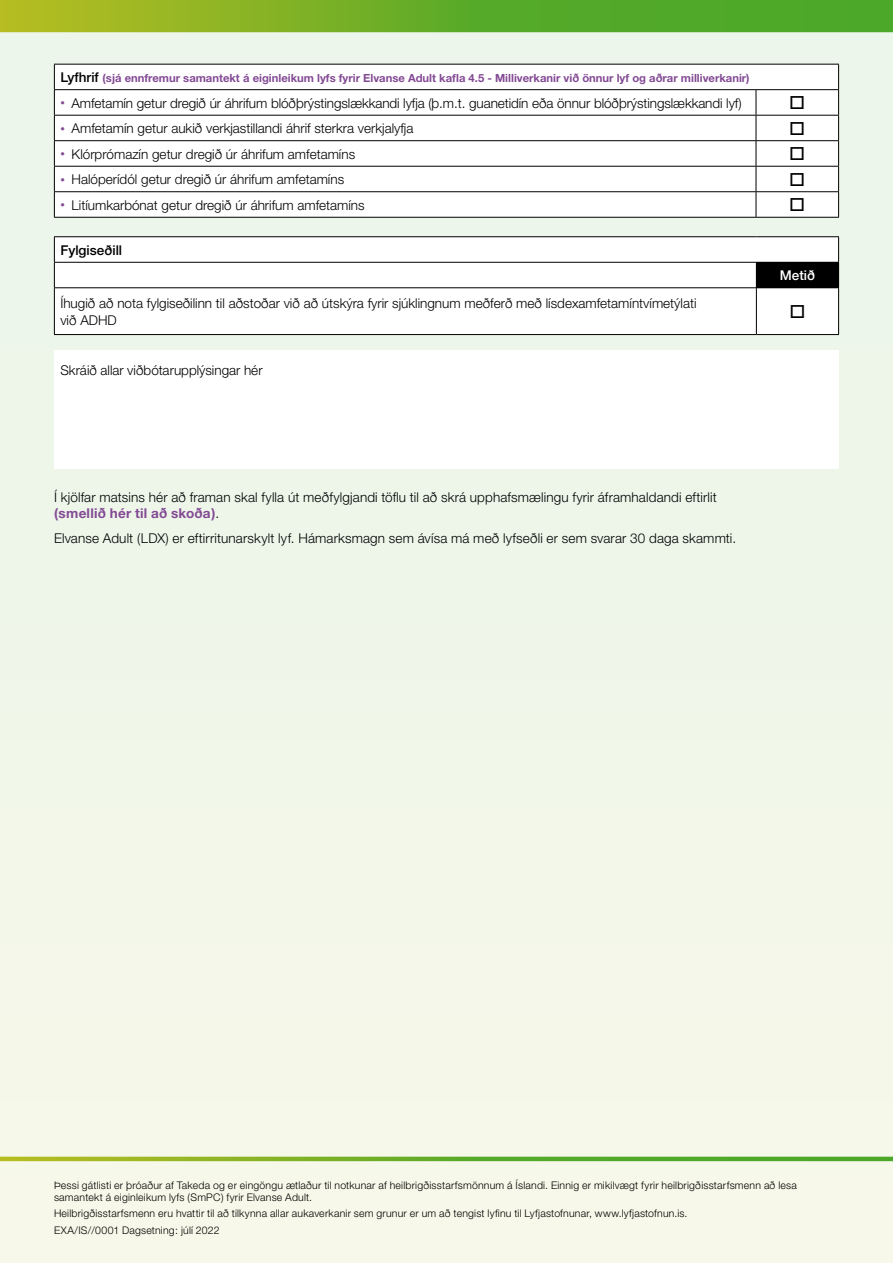
<style>
.page{position:relative;width:893px;height:1263px;background:#f2f7e9}
.page>*{position:absolute;margin:0;border:0;box-sizing:border-box;transform-origin:0 0}
.t1{font:300 13.5px/16.2px "Helvetica Neue";color:#000}
.t2{font:500 13.5px "Helvetica Neue CE";color:#000}
.t3{font:500 13.5px "Helvetica Neue";color:#fff}
.t4{font:700 11.25px "Helvetica Neue";color:#834a94}
.t5{font:300 10.5px/12px "Helvetica Neue";letter-spacing:.02em;color:#000}
.s1{font-weight:500;font-size:13.5px;color:#000}
.s2{font-weight:100;font-size:9px;color:#834a94}
.s3{font-weight:700;color:#834a94}
</style>
<div class="page">
<div style="left:54px;top:351px;width:785px;height:118px;background:#fff"></div>
<svg style="left:0;top:0;width:893px;height:32px;background:#6fae26"></svg>
<svg style="left:0;top:1157px;width:893px;height:4px;background:#6fae26"></svg>
<div style="left:55px;top:65px;width:783px;height:75px;background:#fff"></div>
<div style="left:55px;top:141px;width:783px;height:76px;background:#fff"></div>
<hr style="left:54px;top:89px;width:702px;height:1px;background:#000">
<hr style="left:756px;top:89px;width:83px;height:1px;background:#000">
<hr style="left:54px;top:115px;width:702px;height:1px;background:#000">
<hr style="left:756px;top:115px;width:83px;height:1px;background:#000">
<hr style="left:54px;top:140px;width:702px;height:1px;background:#000">
<hr style="left:756px;top:140px;width:83px;height:1px;background:#000">
<hr style="left:54px;top:166px;width:702px;height:1px;background:#000">
<hr style="left:756px;top:166px;width:83px;height:1px;background:#000">
<hr style="left:54px;top:191px;width:702px;height:1px;background:#000">
<hr style="left:756px;top:191px;width:83px;height:1px;background:#000">
<svg style="left:756px;top:90px;width:1px;height:127px"></svg>
<hr style="left:54px;top:217px;width:702px;height:1px;background:#000">
<hr style="left:756px;top:217px;width:83px;height:1px;background:#000">
<hr style="left:54px;top:64px;width:702px;height:1px;background:#000">
<svg style="left:54px;top:65px;width:1px;height:152px"></svg>
<hr style="left:756px;top:64px;width:83px;height:1px;background:#000">
<svg style="left:838px;top:65px;width:1px;height:152px"></svg>
<div style="left:55px;top:237px;width:783px;height:97px;background:#fff"></div>
<div style="left:756px;top:262px;width:83px;height:26px;background:#000"></div>
<hr style="left:54px;top:236px;width:702px;height:1px;background:#000">
<hr style="left:756px;top:236px;width:83px;height:1px;background:#000">
<hr style="left:54px;top:262px;width:702px;height:1px;background:#000">
<svg style="left:54px;top:237px;width:1px;height:50px"></svg>
<hr style="left:54px;top:287px;width:702px;height:1px;background:#000">
<hr style="left:54px;top:288px;width:1px;height:46px;background:#000">
<hr style="left:756px;top:288px;width:1px;height:46px;background:#000">
<hr style="left:838px;top:288px;width:1px;height:46px;background:#000">
<hr style="left:54px;top:334px;width:702px;height:1px;background:#000">
<hr style="left:756px;top:334px;width:83px;height:1px;background:#000">
<svg style="left:838px;top:237px;width:1px;height:25px"></svg>
<svg style="left:791px;top:96px;width:13px;height:13px"></svg>
<svg style="left:791px;top:122px;width:13px;height:13px"></svg>
<svg style="left:791px;top:147px;width:13px;height:13px"></svg>
<svg style="left:791px;top:173px;width:13px;height:13px"></svg>
<svg style="left:791px;top:198px;width:13px;height:13px"></svg>
<svg style="left:791px;top:305px;width:13px;height:13px"></svg>
<p class="t4" style="left:60px;top:71px;width:691px"><span class="s1">Lyfhrif</span> (sjá ennfremur samantekt á eiginleikum lyfs fyrir Elvanse Adult kafla 4.5 - Milliverkanir við önnur lyf og aðrar milliverkanir)</p>
<p class="t1" style="left:60px;top:95px;width:683px"><span class="s2">•</span> Amfetamín getur dregið úr áhrifum blóðþrýstingslækkandi lyfja (þ.m.t. guanetidín eða önnur blóðþrýstingslækkandi lyf)</p>
<p class="t1" style="left:60px;top:120px;width:355px"><span class="s2">•</span> Amfetamín getur aukið verkjastillandi áhrif sterkra verkjalyfja</p>
<p class="t1" style="left:60px;top:146px;width:296px"><span class="s2">•</span> Klórprómazín getur dregið úr áhrifum amfetamíns</p>
<p class="t1" style="left:60px;top:171px;width:285px"><span class="s2">•</span> Halóperídól getur dregið úr áhrifum amfetamíns</p>
<p class="t1" style="left:60px;top:197px;width:306px"><span class="s2">•</span> Litíumkarbónat getur dregið úr áhrifum amfetamíns</p>
<p class="t2" style="left:60px;top:242px;width:63px">Fylgiseðill</p>
<p class="t1" style="left:60px;top:295px;width:638px">Íhugið að nota fylgiseðilinn til aðstoðar við að útskýra fyrir sjúklingnum meðferð með lísdexamfetamíntvímetýlati við ADHD</p>
<p class="t1" style="left:60px;top:362px;width:204px">Skráið allar viðbótarupplýsingar hér</p>
<p class="t3" style="left:780px;top:267px;width:37px">Metið</p>
<p class="t1" style="left:54px;top:488px;width:664px">Í kjölfar matsins hér að framan skal fylla út meðfylgjandi töflu til að skrá upphafsmælingu fyrir áframhaldandi eftirlit <span class="s3">(smellið hér til að skoða)</span>.</p>
<p class="t1" style="left:54px;top:529px;width:684px">Elvanse Adult (LDX) er eftirritunarskylt lyf. Hámarksmagn sem ávísa má með lyfseðli er sem svarar 30 daga skammti.</p>
<p class="t5" style="left:54px;top:1179px;width:744px">Þessi gátlisti er þróaður af Takeda og er eingöngu ætlaður til notkunar af heilbrigðisstarfsmönnum á Íslandi. Einnig er mikilvægt fyrir heilbrigðisstarfsmenn að lesa samantekt á eiginleikum lyfs (SmPC) fyrir Elvanse Adult.</p>
<p class="t5" style="left:54px;top:1205px;width:635px;line-height:16.2px">Heilbrigðisstarfsmenn eru hvattir til að tilkynna allar aukaverkanir sem grunur er um að tengist lyfinu til Lyfjastofnunar, www.lyfjastofnun.is.<br>EXA/IS//0001 Dagsetning: júlí 2022</p>
</div>
